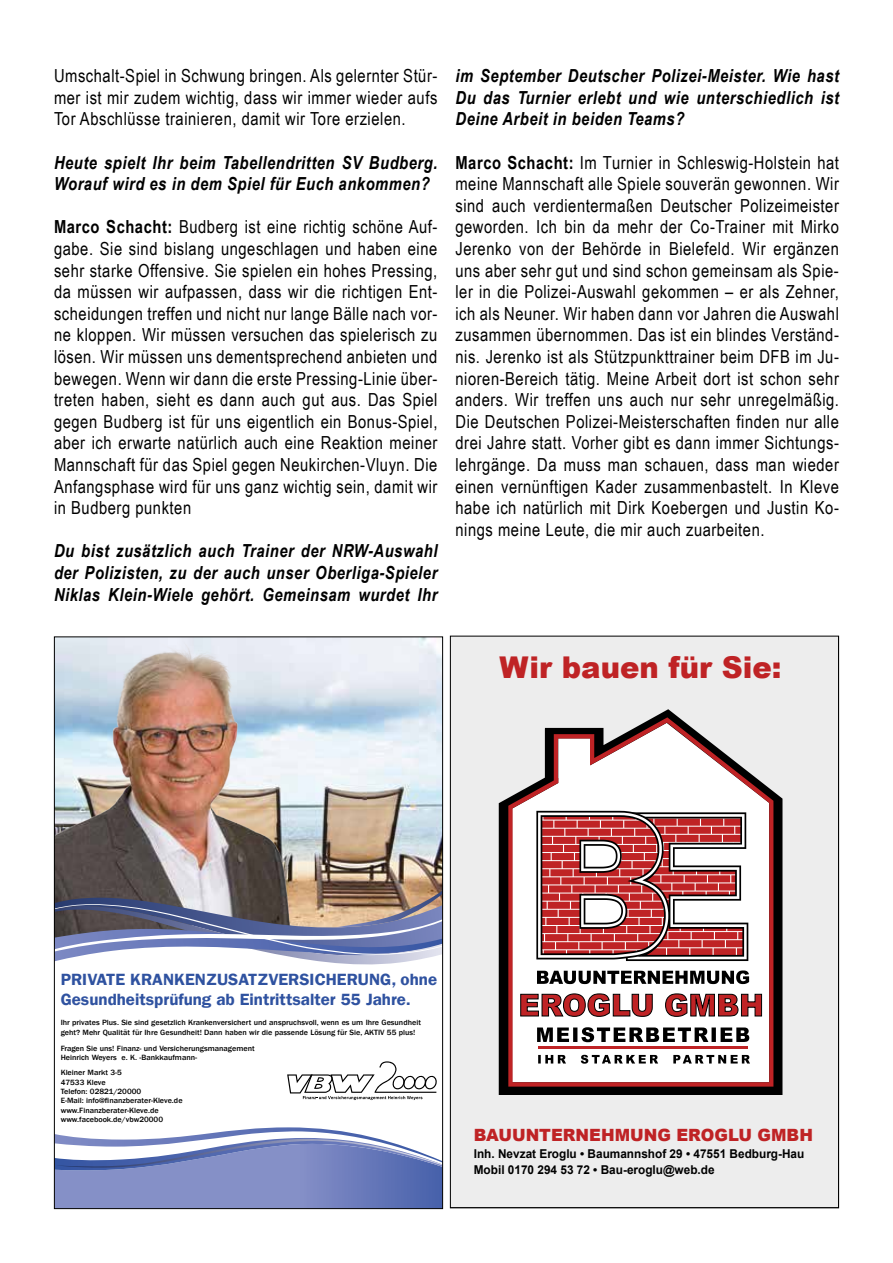
<style>
.page{position:relative;width:893px;height:1263px;background:#fff}
.page>*{position:absolute;margin:0;border:0;box-sizing:border-box;transform-origin:0 0}
.t1{font:900 30px "Arial";color:#bf2325}
.t2{font:18px/21.6px "Arial Narrow";letter-spacing:.03em;color:#000;text-align:justify}
.t3{font:italic 700 18px/21.6px "Arial Narrow";letter-spacing:.03em;color:#000;text-align:justify}
.t4{font:900 16.95px "Arial";color:#bf2325}
.t5{font:16.35px/19.6px "Franklin Gothic LT Pro Dm";color:#2f52a0}
.t6{font:700 12.15px/17px "Arial";color:#000}
.t7{font:500 7.8px/9.4px "Franklin Gothic LT Pro";color:#000}
.s1{font-weight:700}
</style>
<div class="page">
<div style="left:452px;top:638px;width:385px;height:568px;background:#ededed"></div>
<svg style="left:499px;top:709px;width:283px;height:386px;background:#4d4b4b"></svg>
<svg style="left:508px;top:717px;width:265px;height:369px"></svg>
<svg style="left:520px;top:994px;width:242px;height:22px"></svg>
<img style="left:56px;top:638px;width:385px;height:463px">
<svg style="left:54px;top:1127px;width:389px;height:83px"></svg>
<p class="t2" style="left:54px;top:64px;width:385px">Umschalt-Spiel in Schwung bringen. Als gelernter Stür&shy;mer ist mir zudem wichtig, dass wir immer wieder aufs Tor Abschlüsse trainieren, damit wir Tore erzielen.</p>
<p class="t3" style="left:54px;top:151px;width:385px">Heute spielt Ihr beim Tabellendritten SV Budberg.<br>Worauf wird es in dem Spiel für Euch ankommen?</p>
<p class="t2" style="left:54px;top:216px;width:385px"><span class="s1">Marco Schacht:</span> Budberg ist eine richtig schöne Auf&shy;gabe. Sie sind bislang ungeschlagen und haben eine sehr starke Offensive. Sie spielen ein hohes Pressing, da müssen wir aufpassen, dass wir die richtigen Ent&shy;scheidungen treffen und nicht nur lange Bälle nach vor&shy;ne kloppen. Wir müssen versuchen das spielerisch zu lösen. Wir müssen uns dementsprechend anbieten und bewegen. Wenn wir dann die erste Pressing-Linie über&shy;treten haben, sieht es dann auch gut aus. Das Spiel gegen Budberg ist für uns eigentlich ein Bonus-Spiel, aber ich erwarte natürlich auch eine Reaktion meiner Mannschaft für das Spiel gegen Neukirchen-Vluyn. Die Anfangsphase wird für uns ganz wichtig sein, damit wir in Budberg punkten</p>
<p class="t3" style="left:54px;top:539px;width:385px">Du bist zusätzlich auch Trainer der NRW-Auswahl der Polizisten, zu der auch unser Oberliga-Spieler Niklas Klein-Wiele gehört. Gemeinsam wurdet Ihr</p>
<p class="t3" style="left:455px;top:64px;width:385px">im September Deutscher Polizei-Meister. Wie hast Du das Turnier erlebt und wie unterschiedlich ist Deine Arbeit in beiden Teams?</p>
<p class="t2" style="left:455px;top:151px;width:385px"><span class="s1">Marco Schacht:</span> Im Turnier in Schleswig-Holstein hat meine Mannschaft alle Spiele souverän gewonnen. Wir sind auch verdientermaßen Deutscher Polizeimeister geworden. Ich bin da mehr der Co-Trainer mit Mirko Jerenko von der Behörde in Bielefeld. Wir ergänzen uns aber sehr gut und sind schon gemeinsam als Spie&shy;ler in die Polizei-Auswahl gekommen – er als Zehner, ich als Neuner. Wir haben dann vor Jahren die Auswahl zusammen übernommen. Das ist ein blindes Verständ&shy;nis. Jerenko ist als Stützpunkttrainer beim DFB im Ju&shy;nioren-Bereich tätig. Meine Arbeit dort ist schon sehr anders. Wir treffen uns auch nur sehr unregelmäßig.<br>Die Deutschen Polizei-Meisterschaften finden nur alle drei Jahre statt. Vorher gibt es dann immer Sichtungs&shy;lehrgänge. Da muss man schauen, dass man wieder einen vernünftigen Kader zusammenbastelt. In Kleve habe ich natürlich mit Dirk Koebergen und Justin Ko&shy;nings meine Leute, die mir auch zuarbeiten.</p>
<h1 class="t1" style="left:500px;top:646px;width:284px">Wir bauen für Sie:</h1>
<p class="t5" style="left:61px;top:969px;width:378px">PRIVATE KRANKENZUSATZVERSICHERUNG, ohne<br>Gesundheitsprüfung ab Eintrittsalter 55 Jahre.</p>
<p class="t7" style="left:61px;top:1018px;width:362px">Ihr privates Plus. Sie sind gesetzlich Krankenversichert und anspruchsvoll, wenn es um Ihre Gesundheit geht? Mehr Qualität für Ihre Gesundheit! Dann haben wir die passende Lösung für Sie, AKTIV 55 plus!</p>
<p class="t7" style="left:61px;top:1044px;width:195px">Fragen Sie uns! Finanz- und Versicherungsmanagement<br>Heinrich Weyers e. K. -Bankkaufmann-</p>
<p class="t7" style="left:61px;top:1068px;width:123px">Kleiner Markt 3-5<br>47533 Kleve<br>Telefon: 02821/20000<br>E-Mail: info@finanzberater-Kleve.de www.Finanzberater-Kleve.de www.facebook.de/vbw20000</p>
<p class="t4" style="left:474px;top:1122px;width:341px">BAUUNTERNEHMUNG EROGLU GMBH</p>
<p class="t6" style="left:474px;top:1145px;width:332px">Inh. Nevzat Eroglu • Baumannshof 29 • 47551 Bedburg-Hau<br>Mobil 0170 294 53 72 • Bau-eroglu@web.de</p>
</div>
